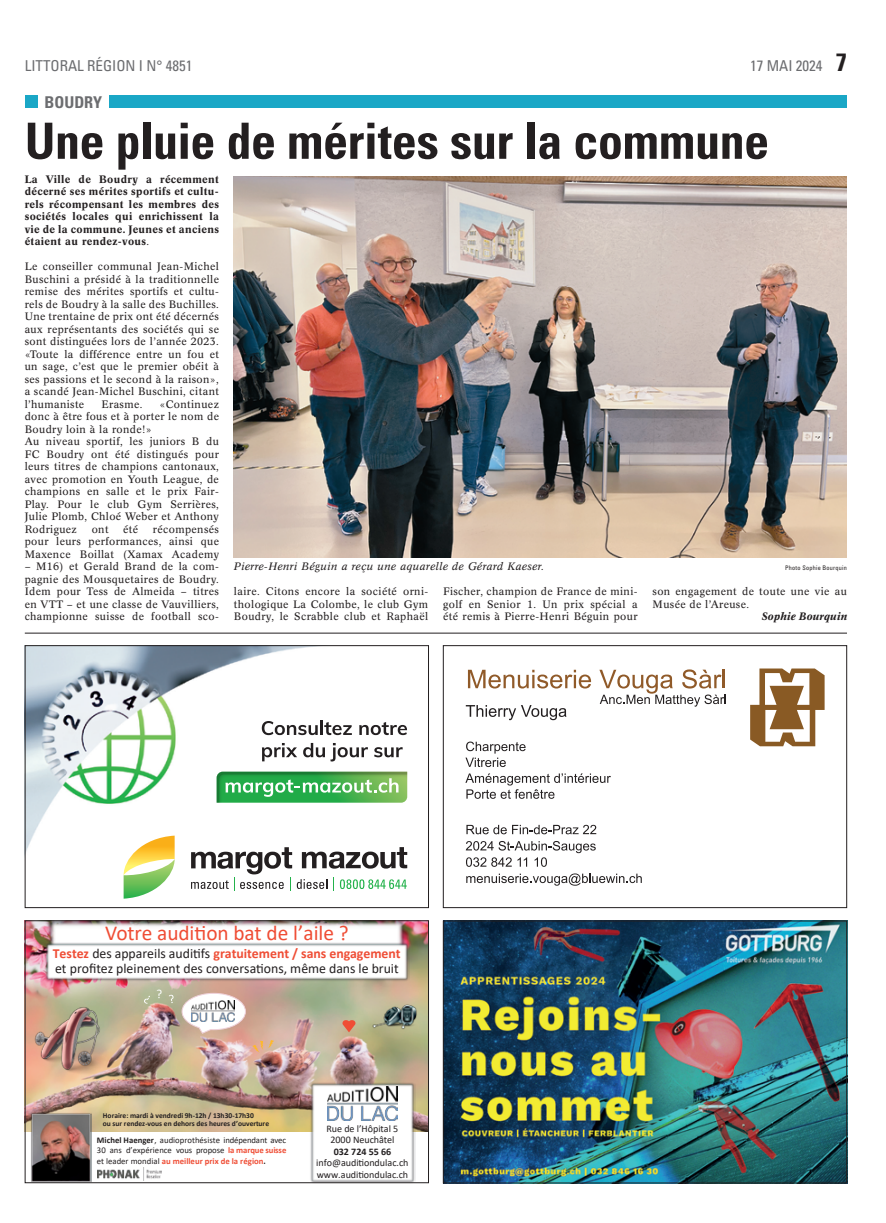
<style>
.page{position:relative;width:886px;height:1223px;background:#fff}
.page>*{position:absolute;margin:0;border:0;box-sizing:border-box;transform-origin:0 0}
.t1{font:700 condensed 50px "Univers";letter-spacing:-.01em;color:#231f20}
.t2{font:21.38px "Calibri";letter-spacing:-.005em;color:#ef4d35}
.t3{font:700 condensed 16.25px "Univers";color:#6c6d70}
.t4{font:condensed 15px "Univers";color:#6c6d70}
.t5{font:13.75px/15.8px "Calibri";color:#231f20}
.t6{font:12.5px "Calibri";color:#fff}
.t7{font:10.62px/12.5px "Concorde BE";letter-spacing:.035em;color:#231f20;text-align:justify}
.t8{font:500 10.62px/12.5px "Concorde BE";letter-spacing:.035em;color:#231f20;text-align:justify}
.t9{font:italic 10.62px "Concorde BE";letter-spacing:.035em;color:#231f20}
.t10{font:italic 500 10.62px "Concorde BE";letter-spacing:.035em;color:#231f20}
.t11{font:10.12px "Calibri";letter-spacing:-.005em;color:#231f20}
.t12{font:10px/11.5px "Calibri";letter-spacing:-.005em;color:#231f20;text-align:center}
.t13{font:700 10px "Calibri";color:#231f20}
.t14{font:8.75px/10.1px "Calibri";letter-spacing:-.005em;color:#231f20;text-align:justify}
.t15{font:700 7.5px/8.8px "Calibri";color:#231f20}
.t16{font:condensed 6.25px "Univers";letter-spacing:.035em;color:#231f20}
.s1{font-weight:700;font-size:25px;color:#231f20}
.s2{font-weight:400}
.s3{font-family:"Calibr 1"}
.s4{font-weight:700;color:#ef4d35}
.s5{font-family:"Calibri Bol 1";font-weight:400}
.s6{font-weight:700}
</style>
<div class="page">
<img style="left:445px;top:922px;width:400px;height:259px">
<div style="left:443px;top:920px;width:404px;height:263px;border:1px solid #231f20"></div>
<img style="left:27px;top:647px;width:381px;height:219px">
<svg style="left:262px;top:721px;width:56px;height:14px"></svg>
<hr style="left:320px;top:720px;width:3px;height:15px;background:#231f20">
<svg style="left:324px;top:722px;width:28px;height:13px"></svg>
<svg style="left:359px;top:722px;width:48px;height:13px"></svg>
<svg style="left:262px;top:743px;width:35px;height:18px"></svg>
<svg style="left:303px;top:743px;width:65px;height:18px"></svg>
<svg style="left:374px;top:747px;width:29px;height:10px"></svg>
<svg style="left:124px;top:835px;width:51px;height:63px"></svg>
<svg style="left:191px;top:847px;width:216px;height:44px"></svg>
<svg style="left:217px;top:771px;width:190px;height:31px;background:#5ab667"></svg>
<div style="left:25px;top:645px;width:404px;height:263px;border:1px solid #231f20"></div>
<img style="left:27px;top:922px;width:400px;height:209px">
<img style="left:46px;top:922px;width:362px;height:19px">
<svg style="left:181px;top:992px;width:65px;height:42px"></svg>
<img style="left:191px;top:1000px;width:44px;height:21px">
<svg style="left:144px;top:995px;width:6px;height:8px"></svg>
<svg style="left:169px;top:994px;width:5px;height:9px"></svg>
<svg style="left:342px;top:1020px;width:13px;height:12px"></svg>
<img style="left:31px;top:1112px;width:61px;height:69px">
<img style="left:98px;top:1167px;width:64px;height:13px">
<img style="left:309px;top:1081px;width:106px;height:100px">
<img style="left:328px;top:1086px;width:69px;height:34px">
<img style="left:27px;top:993px;width:87px;height:93px">
<img style="left:369px;top:983px;width:58px;height:58px">
<svg style="left:252px;top:1040px;width:22px;height:12px"></svg>
<img style="left:44px;top:941px;width:365px;height:40px">
<div style="left:25px;top:920px;width:404px;height:263px;border:1px solid #231f20"></div>
<svg style="left:468px;top:669px;width:123px;height:19px"></svg>
<svg style="left:599px;top:669px;width:127px;height:37px"></svg>
<svg style="left:466px;top:705px;width:100px;height:15px"></svg>
<svg style="left:465px;top:741px;width:61px;height:26px"></svg>
<svg style="left:465px;top:773px;width:146px;height:25px"></svg>
<svg style="left:466px;top:824px;width:130px;height:10px"></svg>
<svg style="left:466px;top:841px;width:130px;height:25px"></svg>
<svg style="left:466px;top:873px;width:176px;height:12px"></svg>
<svg style="left:750px;top:668px;width:74px;height:78px"></svg>
<div style="left:443px;top:645px;width:404px;height:263px;border:1px solid #231f20"></div>
<hr style="left:25px;top:633px;width:822px;height:1px;background:#231f20">
<div style="left:25px;top:95px;width:12px;height:13px;background:#1aa7c6"></div>
<div style="left:109px;top:95px;width:738px;height:13px;background:#1aa7c6"></div>
<img style="left:234px;top:176px;width:613px;height:382px">
<h3 class="t4" style="left:25px;top:56px;width:169px">LITTORAL RÉGION I N° 4851</h3>
<h3 class="t4" style="left:750px;top:56px;width:98px">17 MAI 2024 <span class="s1">7</span></h3>
<h3 class="t3" style="left:45px;top:92px;width:59px">BOUDRY</h3>
<h1 class="t1" style="left:25px;top:110px;width:746px">Une pluie de mérites sur la commune</h1>
<p class="t8" style="left:25px;top:173px;width:196px">La Ville de Boudry a récemment décerné ses mérites sportifs et cultu&shy;rels récompensant les membres des sociétés locales qui enrichissent la vie de la commune. Jeunes et anciens étaient au rendez-vous<span class="s2">.</span></p>
<p class="t7" style="left:25px;top:260px;width:196px">Le conseiller communal Jean-Michel Buschini a présidé à la traditionnelle remise des mérites sportifs et cultu&shy;rels de Boudry à la salle des Buchilles.<br>Une trentaine de prix ont été décernés aux représentants des sociétés qui se sont distinguées lors de l’année 2023. «Toute la différence entre un fou et un sage, c’est que le premier obéit à ses passions et le second à la raison», a scandé Jean-Michel Buschini, citant l’humaniste</p>
<p class="t7" style="left:25px;top:398px;width:196px;text-align:left;text-indent:135px">«Continuez donc à être fous et à porter le nom de<br>Boudry loin à la ronde!»<br>Au niveau sportif, les juniors B du<br>FC Boudry ont été distingués pour leurs titres de champions cantonaux, avec promotion en Youth League, de champions en salle et le prix Fair-<br>Play. Pour le club Gym Serrières,<br>Julie Plomb, Chloé Weber et Anthony<br>Rodriguez</p>
<p class="t7" style="left:101px;top:398px;width:42px">Erasme.</p>
<p class="t7" style="left:25px;top:523px;width:196px;text-indent:128px">récompensés pour leurs performances, ainsi que Maxence Boillat (Xamax Academy</p>
<p class="t7" style="left:25px;top:560px;width:196px">– M16) et Gerald Brand de la com&shy;pagnie des Mousquetaires de Boudry.<br>Idem pour Tess de Almeida – titres en VTT – et une classe de Vauvilliers, championne suisse de football sco-</p>
<p class="t7" style="left:92px;top:523px;width:18px">ont</p>
<p class="t7" style="left:123px;top:523px;width:16px">été</p>
<p class="t9" style="left:234px;top:560px;width:312px">Pierre-Henri Béguin a reçu une aquarelle de Gérard Kaeser.</p>
<p class="t16" style="left:785px;top:564px;width:63px">Photo Sophie Bourquin</p>
<p class="t7" style="left:234px;top:585px;width:196px">laire. Citons encore la société orni&shy;thologique La Colombe, le club Gym Boudry, le Scrabble club et Raphaël</p>
<p class="t7" style="left:443px;top:585px;width:196px">Fischer, champion de France de mini&shy;golf en Senior 1. Un prix spécial a été remis à Pierre-Henri Béguin pour</p>
<p class="t7" style="left:652px;top:585px;width:196px">son engagement de toute une vie au<br>Musée de l’Areuse.</p>
<p class="t10" style="left:761px;top:610px;width:87px">Sophie Bourquin</p>
<h2 class="t2" style="left:105px;top:918px;width:245px">Votre audition bat de l<span class="s3">’</span>aile ?</h2>
<p class="t5" style="left:53px;top:944px;width:349px"><span class="s4">Testez</span> des appareils auditifs <span class="s4">gratuitement / sans engagement </span>et profitez pleinement des conversations, même dans le bruit</p>
<p class="t6" style="left:156px;top:985px;width:7px">?</p>
<p class="t15" style="left:103px;top:1110px;width:168px">Horaire: mardi à vendredi 9h-12h / 13h30-17h30<br>ou sur rendez-vous en dehors des heures d<span class="s5">’</span>ouverture</p>
<p class="t14" style="left:97px;top:1135px;width:191px"><span class="s6">Michel Haenger</span>, audioprothésiste indépendant avec 30 ans d<span class="s3">’</span>expérience vous propose <span class="s4">la marque suisse </span>et leader mondial <span class="s4">au meilleur prix de la région</span><span class="s6">.</span></p>
<p class="t12" style="left:326px;top:1122px;width:73px">Rue de l<span class="s3">’</span>Hôpital 5<br>2000 Neuchâtel</p>
<p class="t13" style="left:334px;top:1144px;width:59px">032 724 55 66</p>
<p class="t11" style="left:316px;top:1155px;width:94px">info@auditiondulac.ch</p>
<p class="t12" style="left:317px;top:1168px;width:93px">www.auditiondulac.ch</p>
</div>
